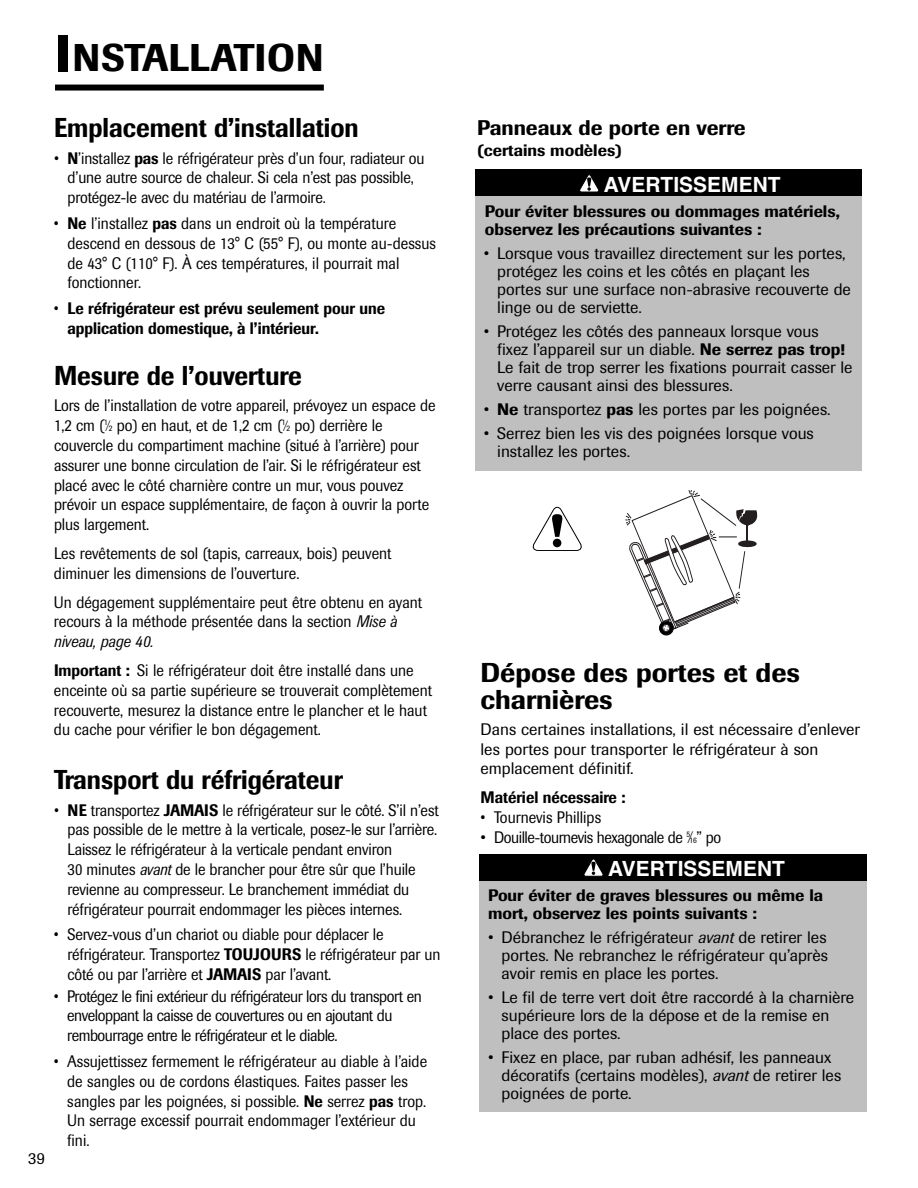
<style>
.page{position:relative;width:918px;height:1188px;background:#fff}
.page>*{position:absolute;margin:0;border:0;box-sizing:border-box;transform-origin:0 0}
.t1{font:500 38.25px "Imago";color:#000}
.t2{font:500 27px "Imago";color:#000;scale:.9 1}
.t3{font:500 27px/27px "Imago";color:#000}
.t4{font:700 21px "Helvetica";color:#fff}
.t5{font:500 21px "Imago";color:#000}
.t6{font:16.5px/19.8px "Imago";color:#000;scale:.9 1}
.t7{font:16.5px/18px "Imago";color:#000}
.t8{font:500 16.5px/18px "Imago";color:#000}
.t9{font:16.5px/19.8px "Imago";letter-spacing:-.03em;color:#000;scale:.9 1}
.t10{font:500 16.5px/19.8px "Imago";color:#000;scale:.9 1}
.t11{font:16.5px "Imago";letter-spacing:-.03em;color:#000}
.s1{font-size:51px}
.s2{font-weight:500}
.s3{font-weight:400}
.s4{font-size:14.85px}
.s5{font-size:8.25px}
.s6{font-style:italic}
</style>
<div class="page">
<div style="left:55px;top:85px;width:269px;height:6px;background:#000"></div>
<div style="left:479px;top:878px;width:387px;height:234px;background:#bfbfbf"></div>
<div style="left:479px;top:854px;width:387px;height:27px;background:#000"></div>
<svg style="left:584px;top:859px;width:19px;height:18px"></svg>
<div style="left:475px;top:194px;width:387px;height:277px;background:#bfbfbf"></div>
<div style="left:475px;top:169px;width:387px;height:27px;background:#000"></div>
<svg style="left:579px;top:174px;width:20px;height:18px"></svg>
<svg style="left:625px;top:490px;width:133px;height:146px"></svg>
<svg style="left:532px;top:506px;width:50px;height:45px"></svg>
<h1 class="t1" style="left:55px;top:44px;width:270px"><span class="s1">I</span>NSTALLATION</h1>
<p class="t7" style="left:28px;top:1150px;width:18px">39</p>
<h2 class="t2" style="left:54px;top:118px;width:340px">Emplacement d’installation</h2>
<p class="t6" style="left:67px;top:149px;width:398px;text-indent:-13px">• <span class="s2">N</span>’installez <span class="s2">pas</span> le réfrigérateur près d’un four, radiateur ou d’une autre source de chaleur. Si cela n’est pas possible, protégez-le avec du matériau de l’armoire.</p>
<p class="t6" style="left:67px;top:215px;width:411px;text-indent:-14px">• <span class="s2">Ne</span> l’installez <span class="s2">pas</span> dans un endroit où la température descend en dessous de 13° C (55° F), ou monte au-dessus de 43° C (110° F). À ces températures, il pourrait mal fonctionner.</p>
<p class="t10" style="left:68px;top:300px;width:354px;text-indent:-14px"><span class="s3">•</span> Le réfrigérateur est prévu seulement pour une application domestique, à l’intérieur.</p>
<h2 class="t2" style="left:54px;top:366px;width:277px">Mesure de l’ouverture</h2>
<p class="t6" style="left:54px;top:397px;width:425px">Lors de l’installation de votre appareil, prévoyez un espace de 1,2 cm (<sup>1</sup><span class="s4">⁄</span><span class="s5">2</span> po) en haut, et de 1,2 cm (<sup>1</sup><span class="s4">⁄</span><span class="s5">2</span> po) derrière le couvercle du compartiment machine (situé à l’arrière) pour assurer une bonne circulation de l’air. Si le réfrigérateur est placé avec le côté charnière contre un mur, vous pouvez prévoir un espace supplémentaire, de façon à ouvrir la porte plus largement.</p>
<p class="t6" style="left:54px;top:545px;width:377px">Les revêtements de sol (tapis, carreaux, bois) peuvent diminuer les dimensions de l’ouverture.</p>
<p class="t6" style="left:54px;top:593px;width:411px">Un dégagement supplémentaire peut être obtenu en ayant recours à la méthode présentée dans la section <span class="s6">Mise à niveau, page 40.</span></p>
<p class="t6" style="left:54px;top:662px;width:422px"><span class="s2">Important :</span> Si le réfrigérateur doit être installé dans une enceinte où sa partie supérieure se trouverait complètement recouverte, mesurez la distance entre le plancher et le haut du cache pour vérifier le bon dégagement.</p>
<h2 class="t2" style="left:54px;top:770px;width:322px">Transport du réfrigérateur</h2>
<p class="t6" style="left:67px;top:801px;width:414px;text-indent:-13px">• <span class="s2">NE</span> transportez <span class="s2">JAMAIS</span> le réfrigérateur sur le côté. S’il n’est pas possible de le mettre à la verticale, posez-le sur l’arrière.<br>Laissez le réfrigérateur à la verticale pendant environ<br>30 minutes <span class="s6">avant</span> de le brancher pour être sûr que l’huile revienne au compresseur. Le branchement immédiat du réfrigérateur pourrait endommager les pièces internes.</p>
<p class="t6" style="left:67px;top:926px;width:416px;text-indent:-13px">• Servez-vous d’un chariot ou diable pour déplacer le réfrigérateur. Transportez <span class="s2">TOUJOURS</span> le réfrigérateur par un côté ou par l’arrière et <span class="s2">JAMAIS</span> par l’avant.</p>
<p class="t9" style="left:67px;top:987px;width:395px;text-indent:-14px">• Protégez le fini extérieur du réfrigérateur lors du transport en enveloppant la caisse de couvertures ou en ajoutant du rembourrage entre le réfrigérateur et le diable.</p>
<p class="t6" style="left:67px;top:1053px;width:401px;text-indent:-14px">• Assujettissez fermement le réfrigérateur au diable à l’aide de sangles ou de cordons élastiques. Faites passer les sangles par les poignées, si possible. <span class="s2">Ne</span> serrez <span class="s2">pas</span> trop.<br>Un serrage excessif pourrait endommager l’extérieur du fini.</p>
<p class="t5" style="left:477px;top:120px;width:270px">Panneaux de porte en verre</p>
<p class="t8" style="left:477px;top:143px;width:147px">(certains modèles)</p>
<p class="t4" style="left:604px;top:176px;width:178px">AVERTISSEMENT</p>
<p class="t8" style="left:485px;top:204px;width:356px">Pour éviter blessures ou dommages matériels, observez les précautions suivantes :</p>
<p class="t7" style="left:497px;top:246px;width:355px;text-indent:-13px">• Lorsque vous travaillez directement sur les portes, protégez les coins et les côtés en plaçant les portes sur une surface non-abrasive recouverte de linge ou de serviette.</p>
<p class="t7" style="left:497px;top:324px;width:357px;text-indent:-13px">• Protégez les côtés des panneaux lorsque vous fixez l’appareil sur un diable. <span class="s2">Ne serrez pas trop!<br></span>Le fait de trop serrer les fixations pourrait casser le verre causant ainsi des blessures.</p>
<p class="t7" style="left:484px;top:402px;width:348px">• <span class="s2">Ne</span> transportez <span class="s2">pas</span> les portes par les poignées.</p>
<p class="t7" style="left:497px;top:426px;width:318px;text-indent:-14px">• Serrez bien les vis des poignées lorsque vous installez les portes.</p>
<h2 class="t3" style="left:481px;top:661px;width:321px">Dépose des portes et des charnières</h2>
<p class="t7" style="left:481px;top:720px;width:381px;line-height:19.8px">Dans certaines installations, il est nécessaire d’enlever les portes pour transporter le réfrigérateur à son emplacement définitif.</p>
<p class="t10" style="left:481px;top:789px;width:163px">Matériel nécessaire :</p>
<p class="t6" style="left:481px;top:809px;width:136px">• Tournevis Phillips</p>
<p class="t11" style="left:481px;top:831px;width:242px">• Douille-tournevis hexagonale de <sup>5</sup>⁄<span class="s5">16</span>” po</p>
<p class="t4" style="left:608px;top:860px;width:178px">AVERTISSEMENT</p>
<p class="t8" style="left:488px;top:888px;width:337px">Pour éviter de graves blessures ou même la mort, observez les points suivants :</p>
<p class="t7" style="left:502px;top:930px;width:328px;text-align:justify;text-indent:-14px">• Débranchez le réfrigérateur <span class="s6">avant</span> de retirer les portes. Ne rebranchez le réfrigérateur qu’après avoir remis en place les portes.</p>
<p class="t7" style="left:502px;top:990px;width:354px;text-indent:-14px">• Le fil de terre vert doit être raccordé à la charnière supérieure lors de la dépose et de la remise en place des portes.</p>
<p class="t7" style="left:502px;top:1050px;width:341px;text-indent:-13px">• Fixez en place, par ruban adhésif, les panneaux décoratifs (certains modèles), <span class="s6">avant</span> de retirer les poignées de porte.</p>
</div>
